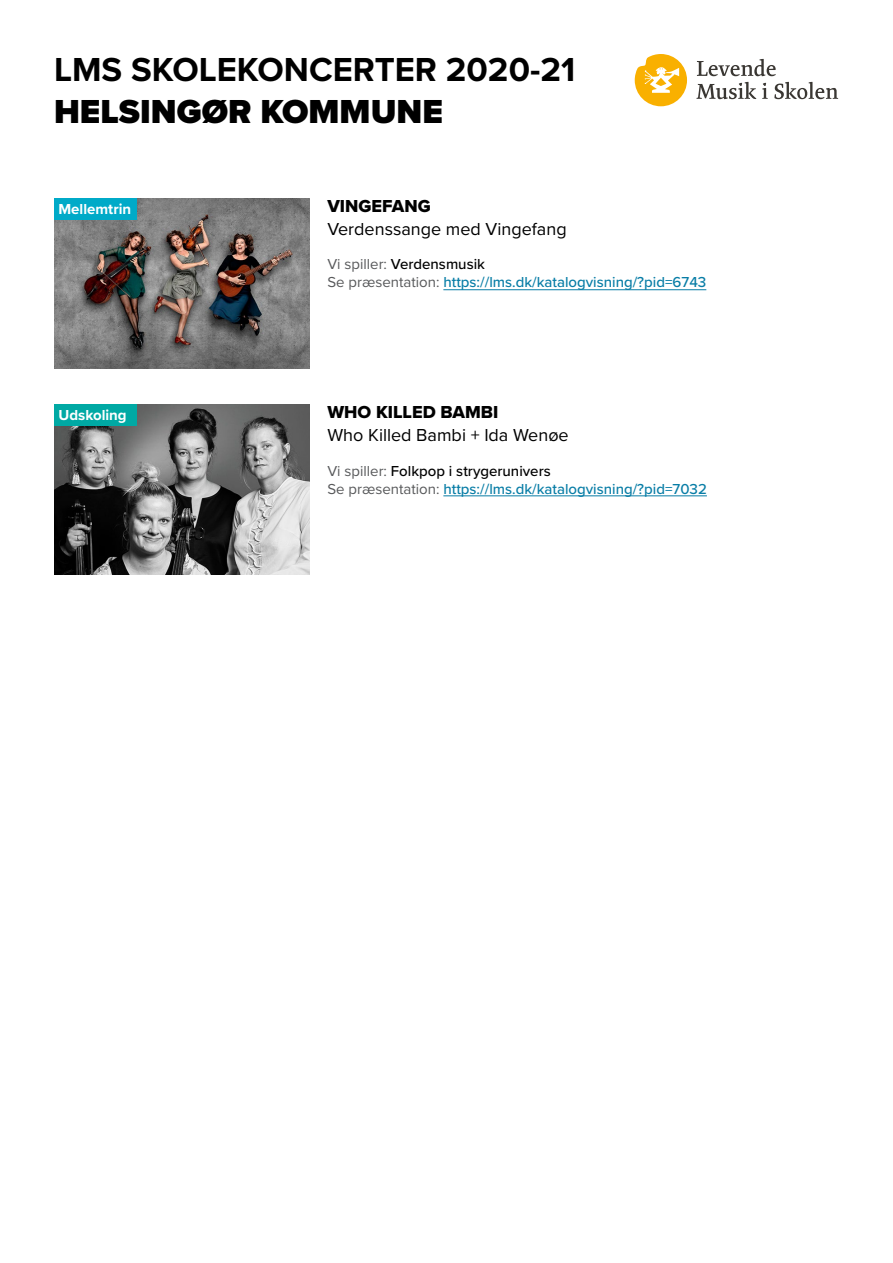
<style>
.page{position:relative;width:893px;height:1263px;background:#fff}
.page>*{position:absolute;margin:0;border:0;box-sizing:border-box;transform-origin:0 0}
.t1{font:700 34.5px "Proxima Nova";color:#000}
.t2{font:900 34.5px "Proxima Nova";color:#000}
.t3{font:18px "Proxima Nova";color:#000}
.t4{font:18px "Proxima Nova Extrabld";color:#000}
.t5{font:500 15px/18px "Proxima Nova";color:#087da6}
.t6{font:700 15px "Proxima Nova";color:#fff}
.s1{font-weight:400;color:#58595b}
.s2{color:#000}
</style>
<div class="page">
<svg style="left:697px;top:59px;width:79px;height:17px"></svg>
<svg style="left:696px;top:82px;width:60px;height:17px"></svg>
<svg style="left:762px;top:83px;width:6px;height:16px"></svg>
<svg style="left:774px;top:82px;width:64px;height:17px"></svg>
<svg style="left:635px;top:54px;width:52px;height:52px"></svg>
<img style="left:54px;top:198px;width:255px;height:170px">
<div style="left:54px;top:198px;width:82px;height:21px;background:#00aac8"></div>
<hr style="left:443px;top:289px;width:263px;height:1px;background:#087da6">
<img style="left:54px;top:404px;width:255px;height:170px">
<div style="left:54px;top:404px;width:82px;height:21px;background:#00a9a4"></div>
<hr style="left:443px;top:495px;width:264px;height:1px;background:#087da6">
<h1 class="t1" style="left:54px;top:44px;width:523px">LMS SKOLEKONCERTER 2020-21</h1>
<h1 class="t2" style="left:54px;top:85px;width:390px">HELSINGØR KOMMUNE</h1>
<p class="t6" style="left:58px;top:198px;width:74px">Mellemtrin</p>
<p class="t6" style="left:58px;top:404px;width:70px">Udskoling</p>
<p class="t4" style="left:327px;top:193px;width:105px">VINGEFANG</p>
<p class="t3" style="left:327px;top:215px;width:241px">Verdenssange med Vingefang</p>
<p class="t5" style="left:327px;top:255px;width:380px"><span class="s1">Vi spiller:</span> <span class="s2">Verdensmusik<br></span><span class="s1">Se præsentation:</span> https://lms.dk/katalogvisning/?pid=6743</p>
<p class="t4" style="left:327px;top:399px;width:173px">WHO KILLED BAMBI</p>
<p class="t3" style="left:327px;top:421px;width:243px">Who Killed Bambi + Ida Wenøe</p>
<p class="t5" style="left:327px;top:461px;width:381px"><span class="s1">Vi spiller:</span> <span class="s2">Folkpop i strygerunivers<br></span><span class="s1">Se præsentation:</span> https://lms.dk/katalogvisning/?pid=7032</p>
</div>
